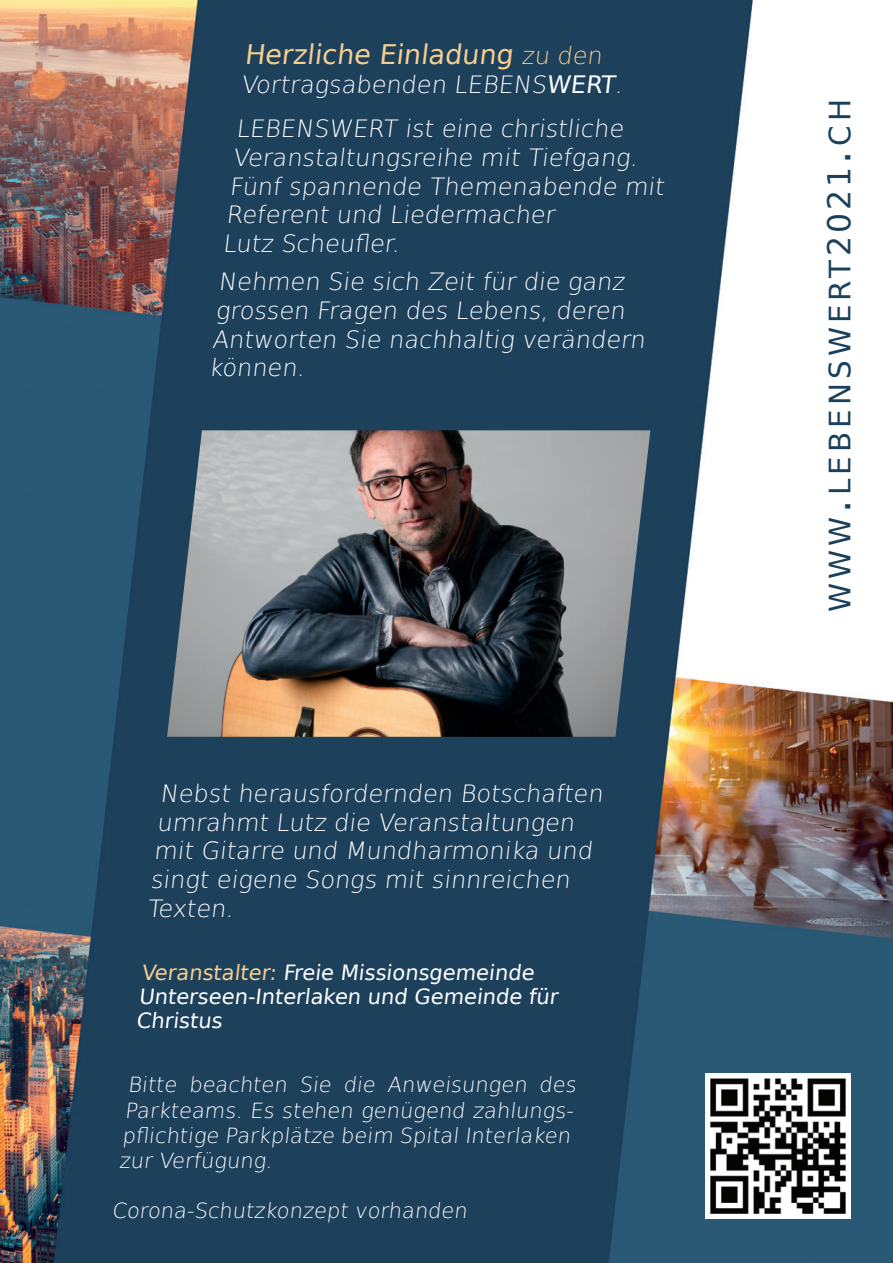
<style>
.page{position:relative;width:893px;height:1263px;background:#fff}
.page>*{position:absolute;margin:0;border:0;box-sizing:border-box;transform-origin:0 0}
.t1{font:29.4px "DejaVu Sans";letter-spacing:.14em;color:#1b405c}
.t2{font:27px "DejaVu Sans";color:#f6ce92}
.t3{font:200 24px/28.8px "DejaVu Sans";color:#fff}
.t4{font:200 21px/25.2px "DejaVu Sans";color:#fff}
.t5{font:21px/24px "DejaVu Sans";color:#fff}
.s1{font-weight:200;font-size:24px}
.s2{font-weight:400}
.s3{color:#f6ce92}
.s4{font-size:42px}
.s5{font-size:31.5px}
</style>
<div class="page">
<img style="left:0;top:0;width:893px;height:1263px">
<img style="left:706px;top:1074px;width:144px;height:144px">
<img style="left:167px;top:430px;width:483px;height:307px">
<p class="t2" style="left:244px;top:31px;width:363px">Herzliche Einladung <span class="s1">zu den</span></p>
<p class="t3" style="left:241px;top:69px;width:387px">Vortragsabenden LEBENS<span class="s2">WERT</span>.</p>
<p class="t3" style="left:226px;top:112px;width:443px;text-indent:10px">LEBENSWERT ist eine christliche<br>Veranstaltungsreihe mit Tiefgang.<br>Fünf spannende Themenabende mit<br>Referent und Liedermacher</p>
<p class="t3" style="left:223px;top:228px;width:182px">Lutz Scheufler.</p>
<p class="t3" style="left:209px;top:265px;width:442px;text-indent:10px">Nehmen Sie sich Zeit für die ganz grossen Fragen des Lebens, deren<br>Antworten Sie nachhaltig verändern können.</p>
<p class="t3" style="left:160px;top:777px;width:448px">Nebst herausfordernden Botschaften</p>
<p class="t3" style="left:157px;top:806px;width:423px">umrahmt Lutz die Veranstaltungen</p>
<p class="t3" style="left:154px;top:835px;width:444px">mit Gitarre und Mundharmonika und</p>
<p class="t3" style="left:150px;top:864px;width:425px">singt eigene Songs mit sinnreichen</p>
<p class="t3" style="left:147px;top:892px;width:91px">Texten.</p>
<p class="t5" style="left:136px;top:959px;width:427px"><span class="s3">Veranstalter:</span> Freie Missionsgemeinde<br>Unterseen-Interlaken und Gemeinde für<br>Christus</p>
<p class="t4" style="left:119px;top:1071px;width:462px;text-indent:9px">Bitte beachten Sie die Anweisungen des Parkteams. Es stehen genügend zahlungs&shy;pflichtige Parkplätze beim Spital Interlaken zur Verfügung.</p>
<p class="t4" style="left:112px;top:1197px;width:360px">Corona-Schutzkonzept vorhanden</p>
<p class="t1" style="left:814px;top:612px;width:514px;rotate:-90deg">www<span class="s4">.</span>lebenswert<span class="s5">2021</span><span class="s4">.</span>ch</p>
</div>
